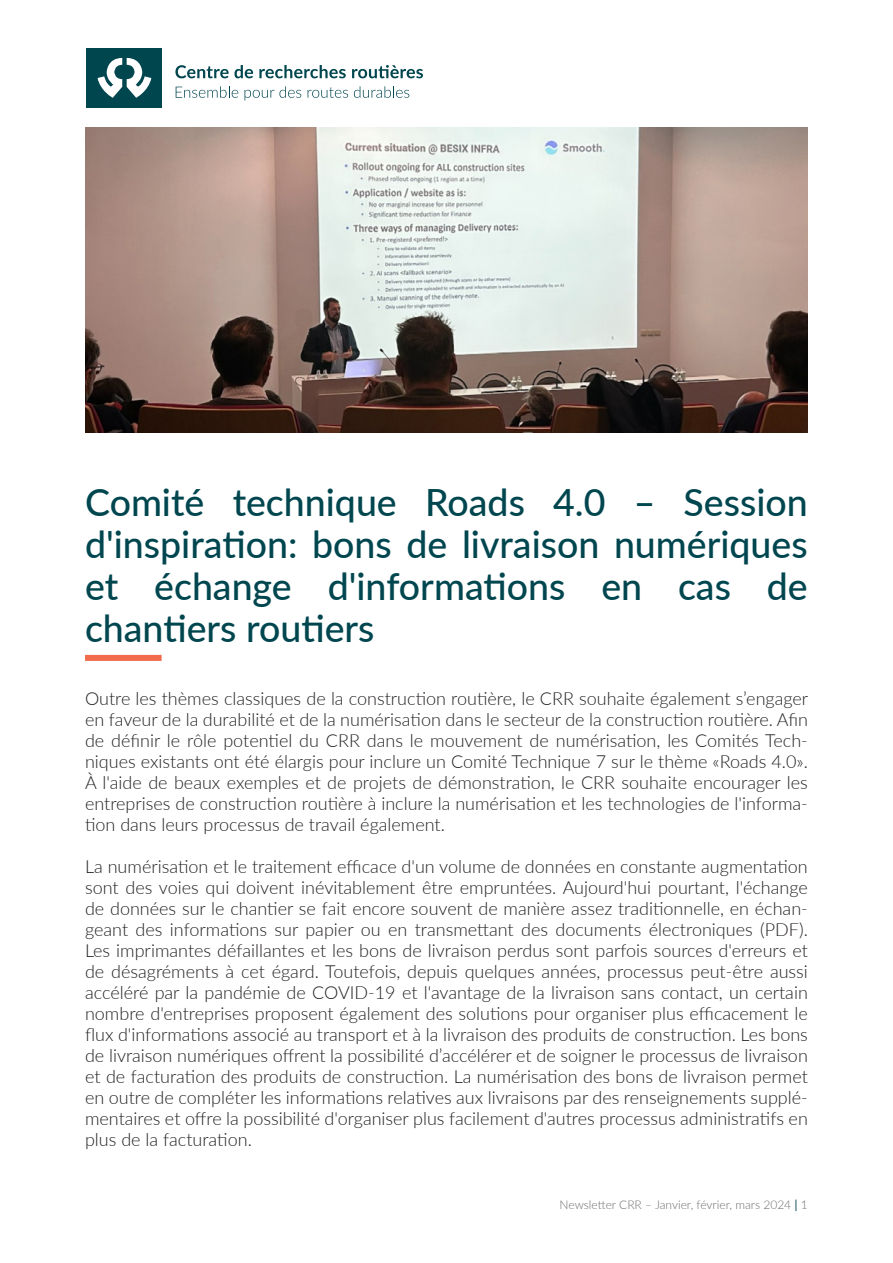
<style>
.page{position:relative;width:893px;height:1263px;background:#fff}
.page>*{position:absolute;margin:0;border:0;box-sizing:border-box;transform-origin:0 0}
.t1{font:500 37.5px/42px "Lato";color:#00464f;text-align:justify}
.texte{font:300 18px/21px "Lato";color:#231f20;text-align:justify}
.t2{font:300 12px "Lato";color:#6c6d70}
.s1{font-weight:800;color:#507b85}
</style>
<div class="page">
<div style="left:87px;top:48px;width:75px;height:60px;background:#00464f"></div>
<svg style="left:98px;top:58px;width:53px;height:40px"></svg>
<svg style="left:175px;top:65px;width:78px;height:13px"></svg>
<svg style="left:259px;top:65px;width:87px;height:13px"></svg>
<svg style="left:352px;top:65px;width:71px;height:13px"></svg>
<svg style="left:176px;top:86px;width:62px;height:12px"></svg>
<svg style="left:245px;top:86px;width:56px;height:14px"></svg>
<svg style="left:308px;top:87px;width:40px;height:11px"></svg>
<svg style="left:354px;top:86px;width:55px;height:12px"></svg>
<div style="left:85px;top:655px;width:77px;height:6px;background:#f26b4a"></div>
<img style="left:85px;top:128px;width:723px;height:304px">
<p class="t1" style="left:85px;top:480px;width:724px">Comité technique Roads 4.0 – Session d'inspiration: bons de livraison numériques et échange d'informations en cas de chantiers routiers</p>
<p class="texte" style="left:85px;top:687px;width:725px">Outre les thèmes classiques de la construction routière, le CRR souhaite également s’engager en faveur de la durabilité et de la numérisation dans le secteur de la construction routière. Afin de définir le rôle potentiel du CRR dans le mouvement de numérisation, les Comités Tech&shy;niques existants ont été élargis pour inclure un Comité Technique 7 sur le thème «Roads 4.0».<br>À l'aide de beaux exemples et de projets de démonstration, le CRR souhaite encourager les entreprises de construction routière à inclure la numérisation et les technologies de l'informa&shy;tion dans leurs processus de travail également.</p>
<p class="texte" style="left:85px;top:855px;width:724px">La numérisation et le traitement efficace d'un volume de données en constante augmentation sont des voies qui doivent inévitablement être empruntées. Aujourd'hui pourtant, l'échange de données sur le chantier se fait encore souvent de manière assez traditionnelle, en échan&shy;geant des informations sur papier ou en transmettant des documents électroniques (PDF).<br>Les imprimantes défaillantes et les bons de livraison perdus sont parfois sources d'erreurs et de désagréments à cet égard. Toutefois, depuis quelques années, processus peut-être aussi accéléré par la pandémie de COVID-19 et l'avantage de la livraison sans contact, un certain nombre d'entreprises proposent également des solutions pour organiser plus efficacement le flux d'informations associé au transport et à la livraison des produits de construction. Les bons de livraison numériques offrent la possibilité d’accélérer et de soigner le processus de livraison et de facturation des produits de construction. La numérisation des bons de livraison permet en outre de compléter les informations relatives aux livraisons par des renseignements supplé&shy;mentaires et offre la possibilité d'organiser plus facilement d'autres processus administratifs en plus de la facturation.</p>
<p class="t2" style="left:560px;top:1196px;width:250px">Newsletter CRR – Janvier, février, mars 2024 <span class="s1">|</span> 1</p>
</div>
